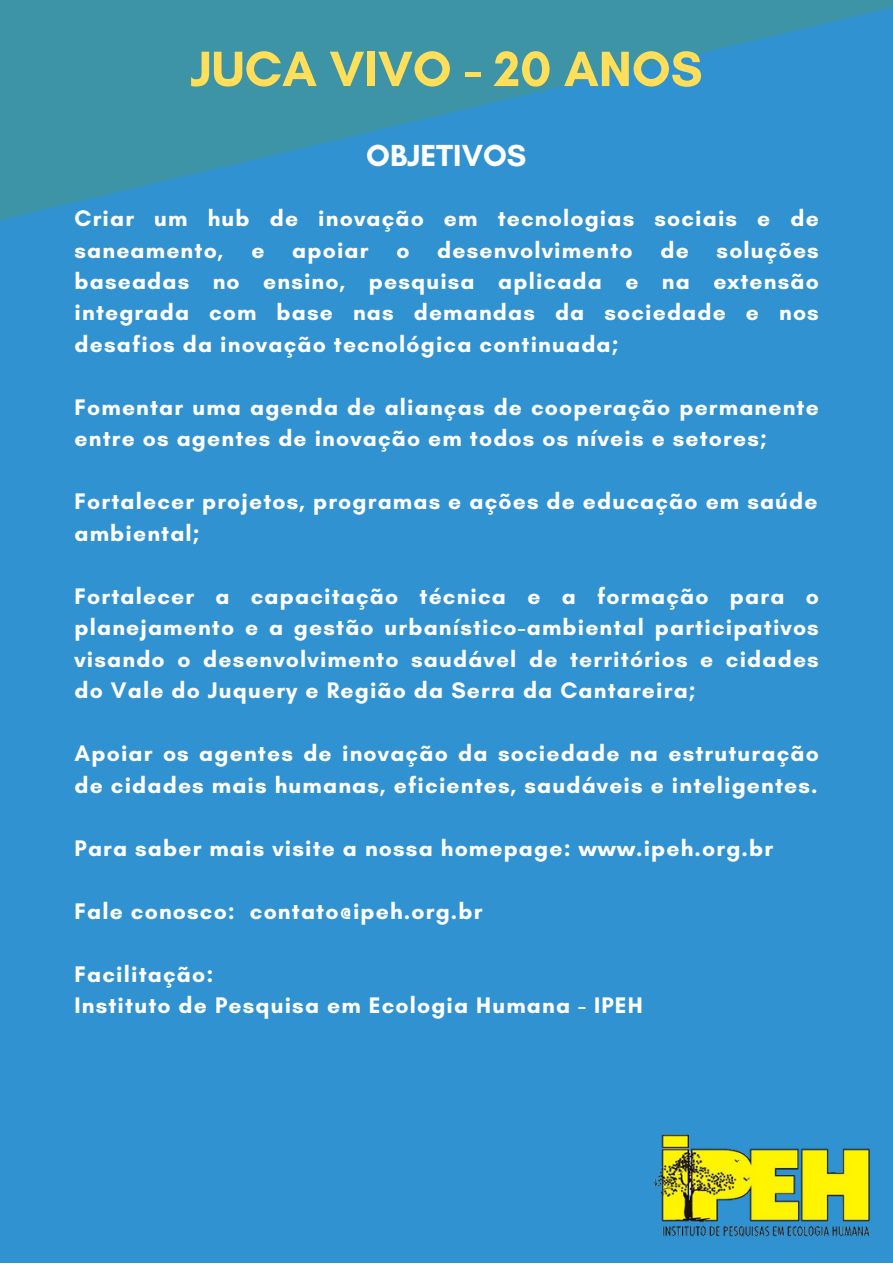
<style>
.page{position:relative;width:893px;height:1264px;background:#fff}
.page>*{position:absolute;margin:0;border:0;box-sizing:border-box;transform-origin:0 0}
.t1{font:700 50.55px "Glacial Indifference";color:#ffde59}
.t2{font:700 31.05px "Glacial Indifference";color:#fff}
.t3{font:700 22.95px/31.5px "Glacial Indifference";letter-spacing:.05em;color:#fff;text-align:justify}
</style>
<div class="page">
<div style="left:0;top:0;width:892px;height:1262px;background:#3092d1"></div>
<svg style="left:0;top:0;width:892px;height:220px;fill:#3c94a6"></svg>
<img style="left:654px;top:1134px;width:216px;height:103px">
<p class="t1" style="left:190px;top:38px;width:514px">JUCA VIVO - 20 ANOS</p>
<p class="t2" style="left:366px;top:136px;width:162px">OBJETIVOS</p>
<p class="t3" style="left:75px;top:202px;width:745px">Criar um hub de inovação em tecnologias sociais e de saneamento, e apoiar o desenvolvimento de soluções baseadas no ensino, pesquisa aplicada e na extensão integrada com base nas demandas da sociedade e nos desafios da inovação tecnológica continuada;</p>
<p class="t3" style="left:75px;top:391px;width:745px">Fomentar uma agenda de alianças de cooperação permanente entre os agentes de inovação em todos os níveis e setores;</p>
<p class="t3" style="left:75px;top:485px;width:744px">Fortalecer projetos, programas e ações de educação em saúde</p>
<p class="t3" style="left:75px;top:517px;width:127px">ambiental;</p>
<p class="t3" style="left:75px;top:580px;width:745px">Fortalecer a capacitação técnica e a formação para o planejamento e a gestão urbanístico-ambiental participativos visando o desenvolvimento saudável de territórios e cidades do Vale do Juquery e Região da Serra da Cantareira;</p>
<p class="t3" style="left:75px;top:737px;width:745px">Apoiar os agentes de inovação da sociedade na estruturação de cidades mais humanas, eficientes, saudáveis e inteligentes.</p>
<p class="t3" style="left:75px;top:832px;width:700px">Para saber mais visite a nossa homepage: www.ipeh.org.br</p>
<p class="t3" style="left:75px;top:895px;width:409px">Fale conosco: contato@ipeh.org.br</p>
<p class="t3" style="left:75px;top:957px;width:140px">Facilitação:</p>
<p class="t3" style="left:75px;top:989px;width:569px">Instituto de Pesquisa em Ecologia Humana - IPEH</p>
</div>
